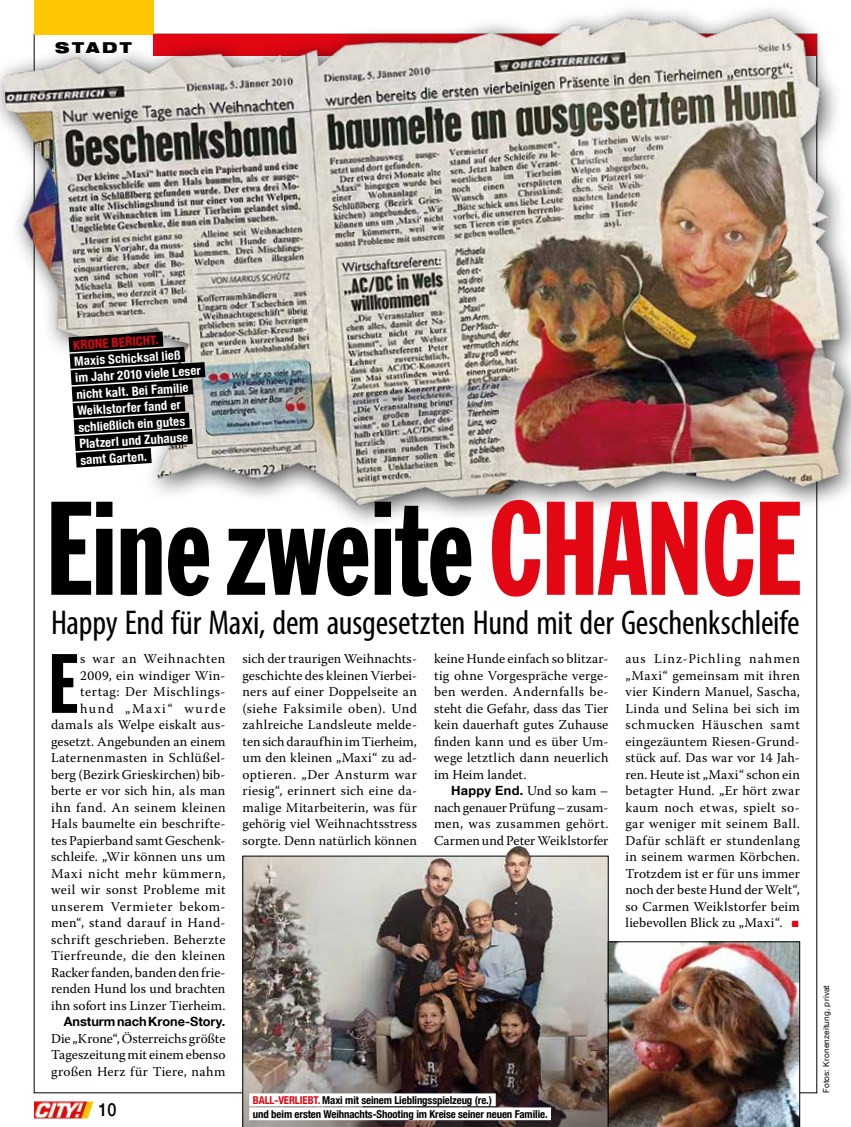
<style>
.page{position:relative;width:851px;height:1127px;background:#fff}
.page>*{position:absolute;margin:0;border:0;box-sizing:border-box;transform-origin:0 0}
.t1{font:139.5px "Franklin Extra Cond Gothic";letter-spacing:-.01em;color:#000}
.t2{font:88.05px "Franklin Extra Cond Gothic";color:#000}
.t3{font:condensed 34.5px "Myriad Pro";letter-spacing:-.005em;color:#000}
.t4{font:500 18px "Helvetica Neue LT Com";color:#000;scale:.9 1}
.t5{font:900 expanded 15px "Helvetica Neue LT Com";letter-spacing:.17em;color:#000}
.t6{font:13.5px/16.5px "Warnock Pro";letter-spacing:.02em;color:#000;text-align:justify}
.t7{font:700 condensed 12.75px/16.5px "Helvetica Neue LT Com";color:#fff}
.t8{font:700 12.75px "Helvetica Neue LT Com";color:#000}
.t9{font:700 12.75px "Helvetica Neue LT Com";letter-spacing:.025em;color:#000}
.t10{font:700 condensed 12.75px "Helvetica Neue LT Com";color:#e30613}
.t11{font:700 condensed 10.8px/14px "Helvetica Neue LT Com";letter-spacing:-.01em;color:#000}
.t12{font:8.25px "Helvetica Neue LT Com";letter-spacing:.025em;color:#000}
.s1{color:#e30613}
.s2{font-family:"Warnock Pro";font-weight:400;font-size:13.5px}
</style>
<div class="page">
<img style="left:34px;top:1101px;width:60px;height:17px">
<img style="left:2px;top:0;width:848px;height:546px">
<svg style="left:53px;top:323px;width:168px;height:153px"></svg>
<img style="left:242px;top:856px;width:366px;height:271px">
<img style="left:505px;top:846px;width:25px;height:14px">
<img style="left:608px;top:941px;width:191px;height:186px">
<div style="left:249px;top:1093px;width:246px;height:13px;background:#fff"></div>
<div style="left:249px;top:1107px;width:302px;height:13px;background:#fff"></div>
<p class="t5" style="left:55px;top:38px;width:78px">STADT</p>
<p class="t10" style="left:73px;top:337px;width:87px;rotate:-3deg">KRONE BERICHT.</p>
<p class="t7" style="left:74px;top:353px;width:127px;rotate:-3deg">Maxis Schicksal ließ<br>im Jahr 2010 viele Leser nicht kalt. Bei Familie<br>Weiklstorfer fand er schließlich ein gutes<br>Platzerl und Zuhause samt Garten.</p>
<h1 class="t1" style="left:46px;top:475px;width:757px">Eine zweite <span class="s1">CHANCE</span></h1>
<h3 class="t3" style="left:51px;top:602px;width:750px">Happy End für Maxi, dem ausgesetzten Hund mit der Geschenkschleife</h3>
<p class="t6" style="left:51px;top:650px;width:176px;text-align:right">s war an Weihnachten<br>2009, ein windiger Win&shy;tertag: Der Mischlings&shy;hund „Maxi“ wurde damals als Welpe eiskalt aus&shy;gesetzt. Angebunden an einem<br>Laternenmasten in Schlüßel&shy;berg (Bezirk Grieskirchen) bib&shy;berte er vor sich hin, als man ihn fand. An seinem kleinen<br>Hals baumelte ein beschrifte&shy;tes Papierband samt Geschenk&shy;schleife. „Wir können uns um<br>Maxi nicht mehr kümmern, weil wir sonst Probleme mit unserem Vermieter bekom&shy;men“, stand darauf in Hand&shy;schrift geschrieben. Beherzte<br>Tierfreunde, die den kleinen<br>Racker fanden, banden den frie&shy;renden Hund los und brachten ihn sofort ins Linzer Tierheim.</p>
<p class="t8" style="left:64px;top:1014px;width:163px">Ansturm nach Krone-Story.</p>
<p class="t6" style="left:51px;top:1030px;width:176px">Die „Krone“, Österreichs größte Tageszeitung mit einem ebenso großen Herz für Tiere, nahm</p>
<h2 class="t2" style="left:48px;top:637px;width:32px">E</h2>
<h3 class="t4" style="left:98px;top:1099px;width:22px">10</h3>
<p class="t6" style="left:242px;top:650px;width:176px">sich der traurigen Weihnachts&shy;geschichte des kleinen Vierbei&shy;ners auf einer Doppelseite an (siehe Faksimile oben). Und zahlreiche Landsleute melde&shy;ten sich daraufhin im Tierheim, um den kleinen „Maxi“ zu ad&shy;optieren. „Der Ansturm war riesig“, erinnert sich eine da&shy;malige Mitarbeiterin, was für gehörig viel Weihnachtsstress sorgte. Denn natürlich können</p>
<p class="t6" style="left:625px;top:650px;width:176px">aus Linz-Pichling nahmen „Maxi“ gemeinsam mit ihren vier Kindern Manuel, Sascha, Linda und Selina bei sich im schmucken Häuschen samt eingezäuntem Riesen-Grund&shy;stück auf. Das war vor 14 Jah&shy;ren. Heute ist „Maxi“ schon ein betagter Hund. „Er hört zwar kaum noch etwas, spielt so&shy;gar weniger mit seinem Ball.<br>Dafür schläft er stundenlang in seinem warmen Körbchen.<br>Trotzdem ist er für uns immer noch der beste Hund der Welt“, so Carmen Weiklstorfer beim liebevollen Blick zu „Maxi“. <span class="s1">■</span></p>
<p class="t6" style="left:434px;top:650px;width:176px">keine Hunde einfach so blitzar&shy;tig ohne Vorgespräche verge&shy;ben werden. Andernfalls be&shy;steht die Gefahr, dass das Tier kein dauerhaft gutes Zuhause finden kann und es über Um&shy;wege letztlich dann neuerlich im Heim landet.</p>
<p class="t9" style="left:451px;top:783px;width:159px">Happy End. <span class="s2">Und so kam –</span></p>
<p class="t6" style="left:434px;top:799px;width:176px">nach genauer Prüfung – zusam&shy;men, was zusammen gehört.<br>Carmen und Peter Weiklstorfer</p>
<p class="t11" style="left:253px;top:1093px;width:296px"><span class="s1">BALL-VERLIEBT.</span> Maxi mit seinem Lieblingsspielzeug (re.)<br>und beim ersten Weihnachts-Shooting im Kreise seiner neuen Familie.</p>
<p class="t12" style="left:821px;top:1093px;width:109px;rotate:-90deg">Fotos: Kronenzeitung, privat</p>
</div>
